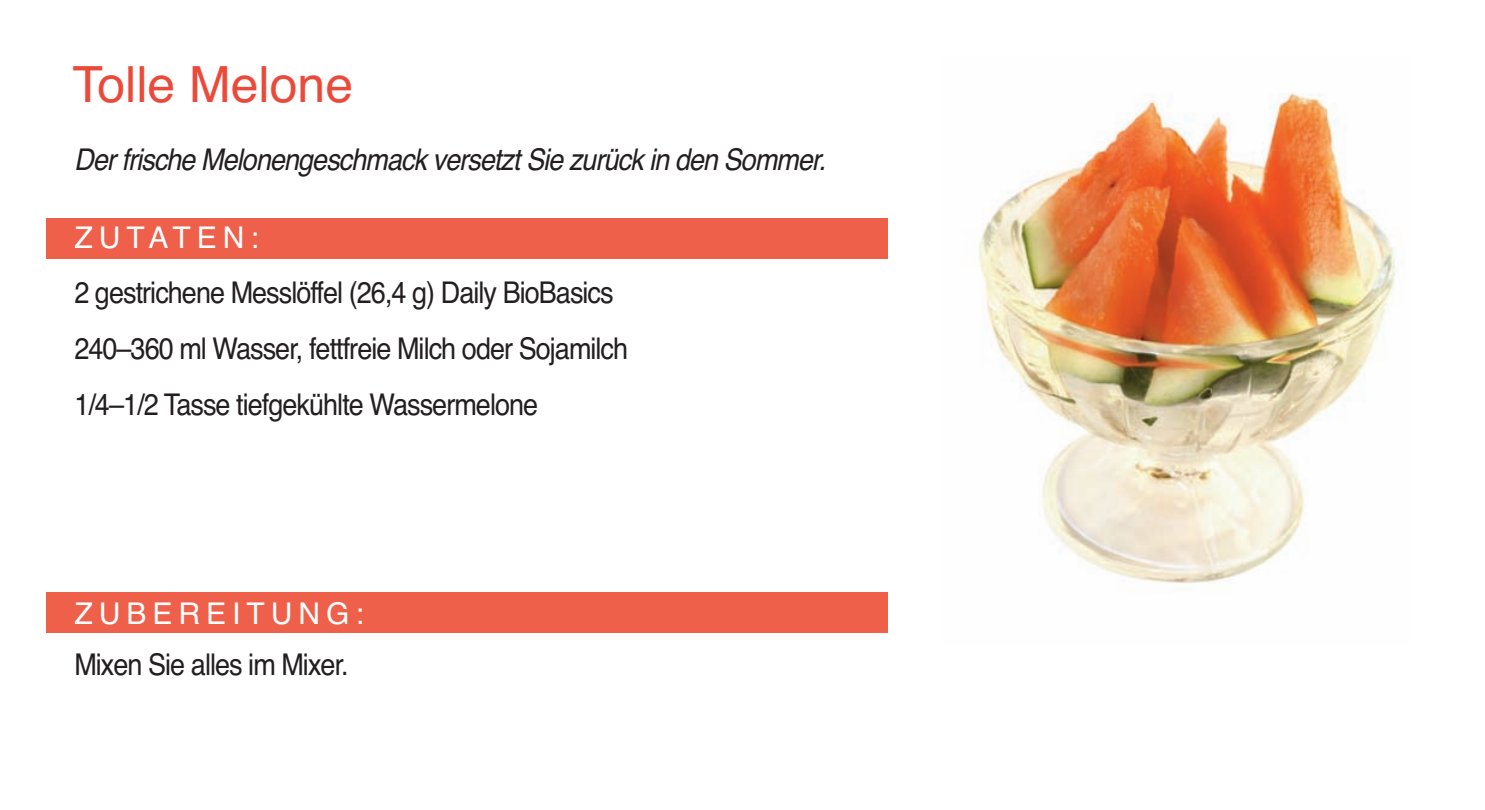
<style>
.page{position:relative;width:1485px;height:810px;background:#fff}
.page>*{position:absolute;margin:0;border:0;box-sizing:border-box;transform-origin:0 0}
.t1{font:50px "Helvetica TT";color:#eb4a3a}
.t2{font:30px/56px "Helvetica TT";letter-spacing:-.035em;color:#231f20;scale:.9 1}
.t3{font:italic 30px "Helvetica TT";color:#231f20;scale:.9 1}
.t4{font:30px "Helvetica";letter-spacing:.2em;color:#fff}
</style>
<div class="page">
<div style="left:46px;top:219px;width:842px;height:40px;background:#ee604a"></div>
<div style="left:46px;top:592px;width:842px;height:41px;background:#ee604a"></div>
<img style="left:978px;top:93px;width:419px;height:491px">
<h1 class="t1" style="left:72px;top:56px;width:282px">Tolle Melone</h1>
<p class="t3" style="left:74px;top:142px;width:847px">Der frische Melonengeschmack versetzt Sie zurück in den Sommer.</p>
<p class="t4" style="left:74px;top:220px;width:186px">ZUTATEN:</p>
<p class="t2" style="left:74px;top:264px;width:617px">2 gestrichene Messlöffel (26,4 g) Daily BioBasics<br>240–360 ml Wasser, fettfreie Milch oder Sojamilch<br>1/4–1/2 Tasse tiefgekühlte Wassermelone</p>
<p class="t4" style="left:74px;top:596px;width:291px">ZUBEREITUNG:</p>
<p class="t2" style="left:74px;top:637px;width:306px">Mixen Sie alles im Mixer.</p>
</div>
